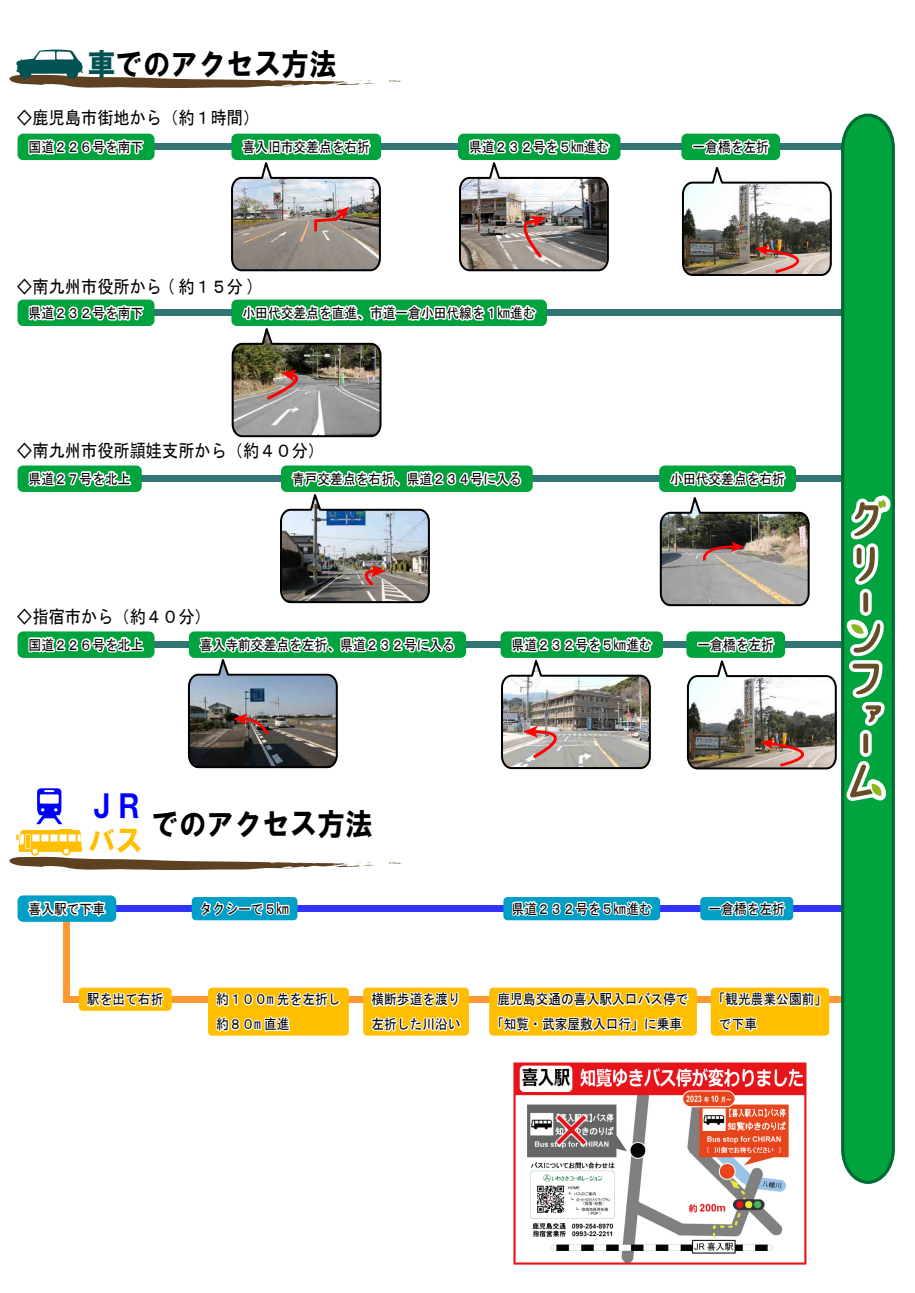
<style>
.page{position:relative;width:915px;height:1293px;background:#fff}
.page>*{position:absolute;margin:0;border:0;box-sizing:border-box;transform-origin:0 0}
.t1{font:30.8px "HG Soei Kakugothic UB";color:#000;scale:.9 1}
.t2{font:30.8px "HG Soei Kakugothic UB";color:#00f;scale:.9 1}
.t3{font:30.8px "HG Soei Kakugothic UB";color:#ffbf00;scale:.9 1}
.t4{font:18px "MS Gothic";color:#000;scale:.9 1}
.t5{font:14.2px/24.8px "MS Gothic";color:#000;scale:.9 1}
.s1{color:#015353}
</style>
<div class="page">
<div style="left:118px;top:144px;width:727px;height:6px;background:#337575"></div>
<div style="left:18px;top:134px;width:137px;height:26px;background:#00a33d;border-radius:6px"></div>
<svg style="left:28px;top:138px;width:116px;height:17px"></svg>
<div style="left:458px;top:134px;width:163px;height:26px;background:#00a33d;border-radius:6px"></div>
<img style="left:230px;top:133px;width:152px;height:139px">
<img style="left:681px;top:133px;width:152px;height:143px">
<img style="left:458px;top:136px;width:155px;height:136px">
<div style="left:119px;top:310px;width:727px;height:6px;background:#337575"></div>
<div style="left:18px;top:300px;width:137px;height:26px;background:#00a33d;border-radius:6px"></div>
<svg style="left:28px;top:304px;width:116px;height:17px"></svg>
<div style="left:231px;top:300px;width:316px;height:26px;background:#00a33d;border-radius:6px"></div>
<div style="left:395px;top:310px;width:14px;height:5px;border:3px solid #fff"></div>
<svg style="left:405px;top:304px;width:132px;height:17px"></svg>
<img style="left:231px;top:301px;width:168px;height:137px">
<div style="left:127px;top:476px;width:727px;height:6px;background:#337575"></div>
<div style="left:18px;top:466px;width:124px;height:26px;background:#00a33d;border-radius:6px"></div>
<svg style="left:28px;top:470px;width:104px;height:17px"></svg>
<div style="left:659px;top:466px;width:137px;height:26px;background:#00a33d;border-radius:6px"></div>
<div style="left:281px;top:466px;width:252px;height:26px;background:#00a33d;border-radius:6px"></div>
<img style="left:279px;top:465px;width:245px;height:139px">
<img style="left:659px;top:467px;width:152px;height:140px">
<div style="left:118px;top:641px;width:727px;height:7px;background:#337575"></div>
<div style="left:18px;top:631px;width:137px;height:27px;background:#00a33d;border-radius:6px"></div>
<svg style="left:28px;top:636px;width:116px;height:17px"></svg>
<div style="left:189px;top:631px;width:277px;height:27px;background:#00a33d;border-radius:6px"></div>
<div style="left:501px;top:631px;width:162px;height:27px;background:#00a33d;border-radius:6px"></div>
<img style="left:500px;top:634px;width:156px;height:136px">
<svg style="left:187px;top:631px;width:270px;height:138px"></svg>
<div style="left:97px;top:905px;width:756px;height:7px;background:#33f"></div>
<div style="left:64px;top:912px;width:6px;height:90px;background:#ff9833"></div>
<div style="left:70px;top:996px;width:780px;height:6px;background:#ff9833"></div>
<div style="left:363px;top:988px;width:106px;height:48px;background:#ffbf00;border-radius:4px"></div>
<svg style="left:369px;top:987px;width:93px;height:45px"></svg>
<div style="left:489px;top:988px;width:208px;height:48px;background:#ffbf00;border-radius:4px"></div>
<svg style="left:495px;top:987px;width:196px;height:49px"></svg>
<div style="left:711px;top:988px;width:118px;height:48px;background:#ffbf00;border-radius:4px"></div>
<svg style="left:717px;top:991px;width:105px;height:45px"></svg>
<div style="left:18px;top:895px;width:98px;height:27px;background:#00a0c6;border-radius:6px"></div>
<svg style="left:26px;top:895px;width:82px;height:41px"></svg>
<div style="left:192px;top:897px;width:105px;height:23px;background:#00a0c6;border-radius:4px"></div>
<svg style="left:200px;top:901px;width:90px;height:15px"></svg>
<div style="left:503px;top:897px;width:157px;height:23px;background:#00a0c6;border-radius:4px"></div>
<svg style="left:511px;top:901px;width:142px;height:16px"></svg>
<div style="left:700px;top:897px;width:93px;height:23px;background:#00a0c6;border-radius:4px"></div>
<svg style="left:708px;top:901px;width:78px;height:16px"></svg>
<svg style="left:388px;top:80px;width:14px;height:2px"></svg>
<svg style="left:388px;top:862px;width:14px;height:2px"></svg>
<div style="left:79px;top:988px;width:93px;height:23px;background:#ffbf00;border-radius:4px"></div>
<svg style="left:85px;top:991px;width:80px;height:20px"></svg>
<div style="left:208px;top:988px;width:141px;height:48px;background:#ffbf00;border-radius:4px"></div>
<svg style="left:214px;top:991px;width:128px;height:45px"></svg>
<img style="left:513px;top:1062px;width:294px;height:203px">
<svg style="left:9px;top:788px;width:366px;height:82px"></svg>
<svg style="left:840px;top:113px;width:55px;height:1071px;background:#0f9e46"></svg>
<svg style="left:9px;top:49px;width:366px;height:39px"></svg>
<div style="left:860px;top:589px;width:12px;height:27px;border:7px solid #fff;border-radius:2px"></div>
<div style="left:863px;top:592px;width:5px;height:20px;background:#654e26;border-radius:2px"></div>
<svg style="left:686px;top:614px;width:206px;height:243px"></svg>
<svg style="left:845px;top:257px;width:50px;height:333px;background:#15a348"></svg>
<h1 class="t1" style="left:88px;top:49px;width:278px"><span class="s1">車</span>でのアクセス方法</h1>
<p class="t4" style="left:16px;top:109px;width:272px">◇鹿児島市街地から（約１時間）</p>
<p class="t5" style="left:29px;top:134px;width:129px">国道２２６号を南下</p>
<p class="t5" style="left:243px;top:134px;width:143px">喜入旧市交差点を右折</p>
<p class="t5" style="left:469px;top:134px;width:157px">県道２３２号を５㎞進む</p>
<p class="t5" style="left:693px;top:134px;width:87px">一倉橋を左折</p>
<p class="t4" style="left:16px;top:277px;width:267px">◇南九州市役所から ( 約１５分 )</p>
<p class="t5" style="left:29px;top:300px;width:129px">県道２３２号を南下</p>
<p class="t5" style="left:243px;top:300px;width:327px">小田代交差点を直進、市道一倉小田代線を１㎞進む</p>
<p class="t4" style="left:16px;top:442px;width:344px">◇南九州市役所頴娃支所から（約４０分）</p>
<p class="t5" style="left:29px;top:466px;width:115px">県道２７号を北上</p>
<p class="t5" style="left:292px;top:466px;width:257px">青戸交差点を右折、県道２３４号に入る</p>
<p class="t5" style="left:670px;top:466px;width:129px">小田代交差点を右折</p>
<p class="t4" style="left:16px;top:607px;width:218px">◇指宿市から（約４０分）</p>
<p class="t5" style="left:29px;top:632px;width:129px">国道２２６号を北上</p>
<p class="t5" style="left:200px;top:632px;width:285px">喜入寺前交差点を左折、県道２３２号に入る</p>
<p class="t5" style="left:512px;top:632px;width:157px">県道２３２号を５㎞進む</p>
<p class="t5" style="left:698px;top:632px;width:87px">一倉橋を左折</p>
<h1 class="t2" style="left:88px;top:791px;width:63px">ＪＲ</h1>
<h1 class="t3" style="left:88px;top:826px;width:63px">バス</h1>
<h1 class="t1" style="left:151px;top:808px;width:248px">でのアクセス方法</h1>
<p class="t5" style="left:29px;top:896px;width:87px">喜入駅で下車</p>
<p class="t5" style="left:200px;top:896px;width:101px">タクシーで５㎞</p>
<p class="t5" style="left:512px;top:896px;width:157px">県道２３２号を５㎞進む</p>
<p class="t5" style="left:709px;top:896px;width:87px">一倉橋を左折</p>
<p class="t5" style="left:87px;top:987px;width:87px">駅を出て右折</p>
<p class="t5" style="left:216px;top:987px;width:140px">約１００m 先を左折し約８０m 直進</p>
<p class="t5" style="left:371px;top:987px;width:101px">横断歩道を渡り左折した川沿い</p>
<p class="t5" style="left:491px;top:987px;width:221px;text-align:center">鹿児島交通の喜入駅入口バス停で「知覧・武家屋敷入口行」に乗車</p>
<p class="t5" style="left:719px;top:987px;width:122px;text-indent:-6px">「観光農業公園前」で下車</p>
</div>
